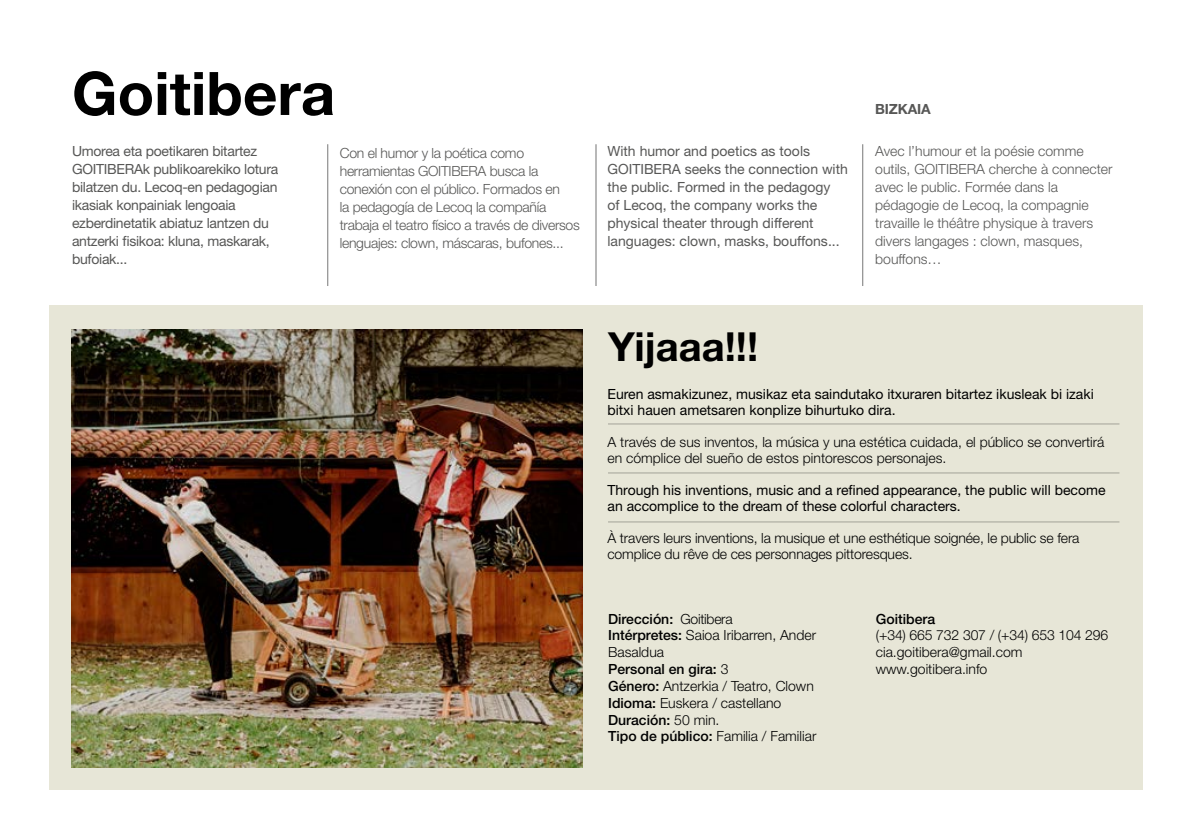
<style>
.page{position:relative;width:1191px;height:840px;background:#fff}
.page>*{position:absolute;margin:0;border:0;box-sizing:border-box;transform-origin:0 0}
.t1{font:700 60px "Helvetica Neue LT Std";color:#000}
.t2{font:700 40px "Helvetica Neue LT Std";color:#000}
.t3{font:300 14px/16.8px "Helvetica Neue LT Std";color:#000}
.t4{font:14px/16px "Helvetica Neue LT Std";color:#000}
.t5{font:300 14px/18px "Helvetica Neue LT Std";color:#575756}
.t6{font:300 14px/18px "Helvetica Neue LT Std";letter-spacing:-.02em;color:#575756}
.t7{font:14px/18px "Helvetica Neue LT Std";letter-spacing:-.02em;color:#575756}
.t8{font:14px/18px "Helvetica Neue LT Std";color:#575756}
.t9{font:500 14px "Helvetica Neue LT Std";color:#000}
.t10{font:700 14px "Helvetica Neue LT Std";letter-spacing:-.01em;color:#575756}
.s1{font-weight:500}
</style>
<div class="page">
<div style="left:49px;top:305px;width:1093px;height:485px;background:#e7e6d7"></div>
<hr style="left:608px;top:423px;width:511px;height:1px;background:#000">
<hr style="left:608px;top:472px;width:511px;height:1px;background:#000">
<hr style="left:608px;top:521px;width:511px;height:1px;background:#000">
<hr style="left:327px;top:144px;width:1px;height:142px;background:#000">
<hr style="left:595px;top:144px;width:1px;height:142px;background:#000">
<hr style="left:862px;top:144px;width:1px;height:142px;background:#000">
<img style="left:72px;top:330px;width:511px;height:437px">
<h1 class="t1" style="left:72px;top:56px;width:265px">Goitibera</h1>
<p class="t10" style="left:875px;top:101px;width:57px">BIZKAIA</p>
<p class="t7" style="left:72px;top:142px;width:208px">Umorea eta poetikaren bitartez<br>GOITIBERAk publikoarekiko lotura bilatzen du. Lecoq-en pedagogian ikasiak konpainiak lengoaia ezberdinetatik abiatuz lantzen du antzerki fisikoa: kluna, maskarak, bufoiak...</p>
<p class="t6" style="left:340px;top:144px;width:242px">Con el humor y la poética como herramientas GOITIBERA busca la conexión con el público. Formados en<br>la pedagogía de Lecoq la compañía trabaja el teatro físico a través de diversos lenguajes: clown, máscaras, bufones...</p>
<p class="t8" style="left:607px;top:142px;width:242px">With humor and poetics as tools GOITIBERA seeks the connection with the public. Formed in the pedagogy<br>of Lecoq, the company works the physical theater through different languages: clown, masks, bouffons...</p>
<p class="t5" style="left:875px;top:142px;width:239px">Avec l’humour et la poésie comme outils, GOITIBERA cherche à connecter avec le public. Formée dans la pédagogie de Lecoq, la compagnie travaille le théâtre physique à travers divers langages : clown, masques, bouffons…</p>
<h2 class="t2" style="left:608px;top:322px;width:152px">Yijaaa!!!</h2>
<p class="t4" style="left:607px;top:385px;width:488px">Euren asmakizunez, musikaz eta saindutako itxuraren bitartez ikusleak bi izaki bitxi hauen ametsaren konplize bihurtuko dira.</p>
<p class="t3" style="left:607px;top:433px;width:498px;line-height:16px">A través de sus inventos, la música y una estética cuidada, el público se convertirá en cómplice del sueño de estos pintorescos personajes.</p>
<p class="t4" style="left:607px;top:481px;width:499px">Through his inventions, music and a refined appearance, the public will become an accomplice to the dream of these colorful characters.</p>
<p class="t3" style="left:607px;top:529px;width:473px;line-height:16px">À travers leurs inventions, la musique et une esthétique soignée, le public se fera complice du rêve de ces personnages pittoresques.</p>
<p class="t3" style="left:608px;top:609px;width:210px"><span class="s1">Dirección:</span> Goitibera<br><span class="s1">Intérpretes:</span> Saioa Iribarren, Ander<br>Basaldua<br><span class="s1">Personal en gira:</span> 3<br><span class="s1">Género:</span> Antzerkia / Teatro, Clown<br><span class="s1">Idioma:</span> Euskera / castellano<br><span class="s1">Duración:</span> 50 min.<br><span class="s1">Tipo de público:</span> Familia / Familiar</p>
<p class="t9" style="left:876px;top:610px;width:61px">Goitibera</p>
<p class="t3" style="left:876px;top:626px;width:234px">(+34) 665 732 307 / (+34) 653 104 296 cia.goitibera@gmail.com www.goitibera.info</p>
</div>
